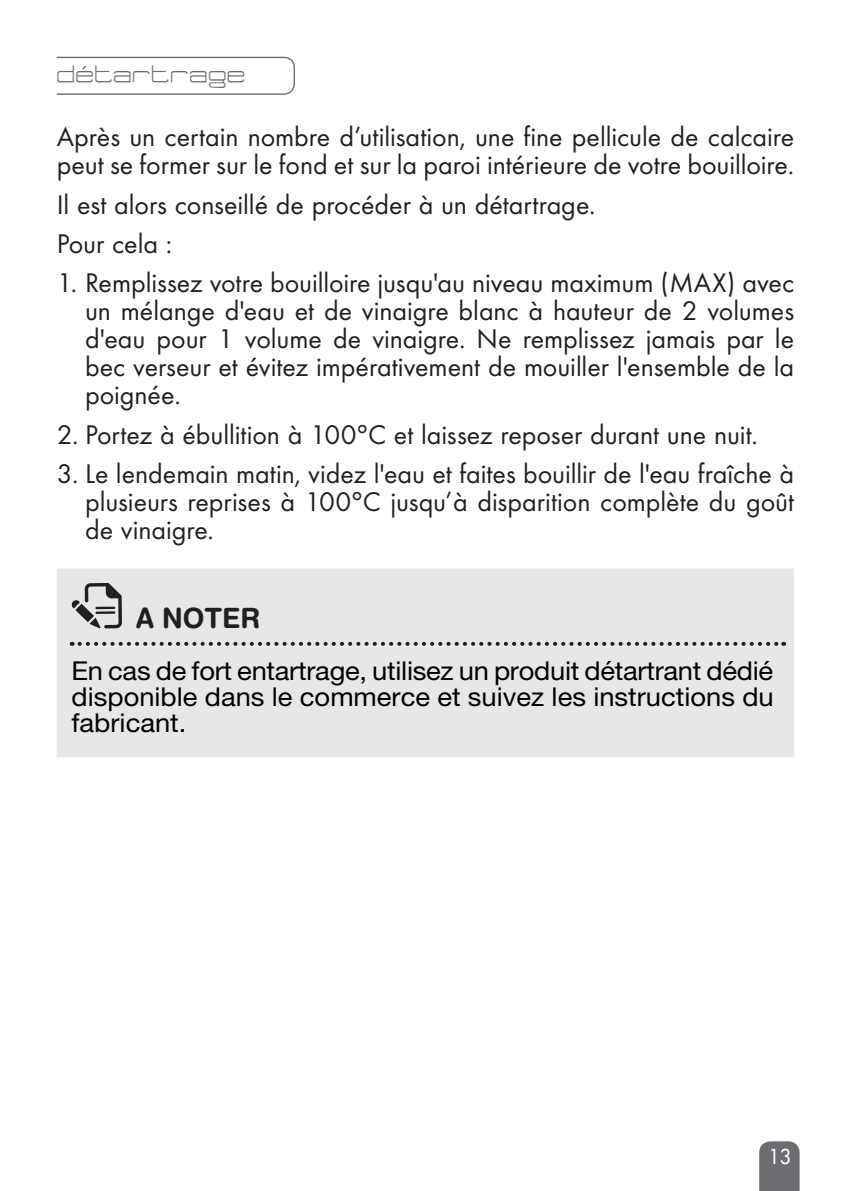
<style>
.page{position:relative;width:851px;height:1191px;background:#fff}
.page>*{position:absolute;margin:0;border:0;box-sizing:border-box;transform-origin:0 0}
.t1{font:28px/28px "Futura T";color:#231f20}
.t2{font:28px "Tidy Curve TV";letter-spacing:-.01em;color:#6c6d70}
.t3{font:700 28px "Helvetica Rounded";color:#231f20;scale:.95 1}
.t4{font:26px/26px "Helvetica Neue";color:#000;text-align:justify;scale:1.05 1}
.t5{font:20px "Futura";color:#fff;scale:.95 1}
</style>
<div class="page">
<div style="left:759px;top:1141px;width:40px;height:50px;background:#6c6d70"></div>
<div style="left:57px;top:568px;width:737px;height:189px;background:#e6e7e9"></div>
<svg style="left:71px;top:583px;width:51px;height:45px;background:#a6a5a7"></svg>
<svg style="left:80px;top:642px;width:704px;height:4px;background:#9b9b9c"></svg>
<svg style="left:56px;top:56px;width:239px;height:39px"></svg>
<p class="t2" style="left:57px;top:61px;width:191px">detartrage</p>
<p class="t1" style="left:57px;top:123px;width:739px">Après un certain nombre d’utilisation, une fine pellicule de calcaire peut se former sur le fond et sur la paroi intérieure de votre bouilloire.</p>
<p class="t1" style="left:57px;top:184px;width:540px;line-height:39.4px">Il est alors conseillé de procéder à un détartrage.<br>Pour cela :</p>
<p class="t1" style="left:85px;top:269px;width:710px;text-align:justify;text-indent:-28px">1. Remplissez votre bouilloire jusqu'au niveau maximum (MAX) avec un mélange d'eau et de vinaigre blanc à hauteur de 2 volumes d'eau pour 1 volume de vinaigre. Ne remplissez jamais par le bec verseur et évitez impérativement de mouiller l'ensemble de la poignée.</p>
<p class="t1" style="left:57px;top:420px;width:702px">2. Portez à ébullition à 100°C et laissez reposer durant une nuit.</p>
<p class="t1" style="left:85px;top:459px;width:710px;text-align:justify;text-indent:-28px">3. Le lendemain matin, videz l'eau et faites bouillir de l'eau fraîche à plusieurs reprises à 100°C jusqu’à disparition complète du goût de vinaigre.</p>
<p class="t3" style="left:136px;top:601px;width:123px">A NOTER</p>
<p class="t4" style="left:72px;top:657px;width:670px">En cas de fort entartrage, utilisez un produit détartrant dédié disponible dans le commerce et suivez les instructions du fabricant.</p>
<p class="t5" style="left:768px;top:1144px;width:25px">13</p>
</div>
